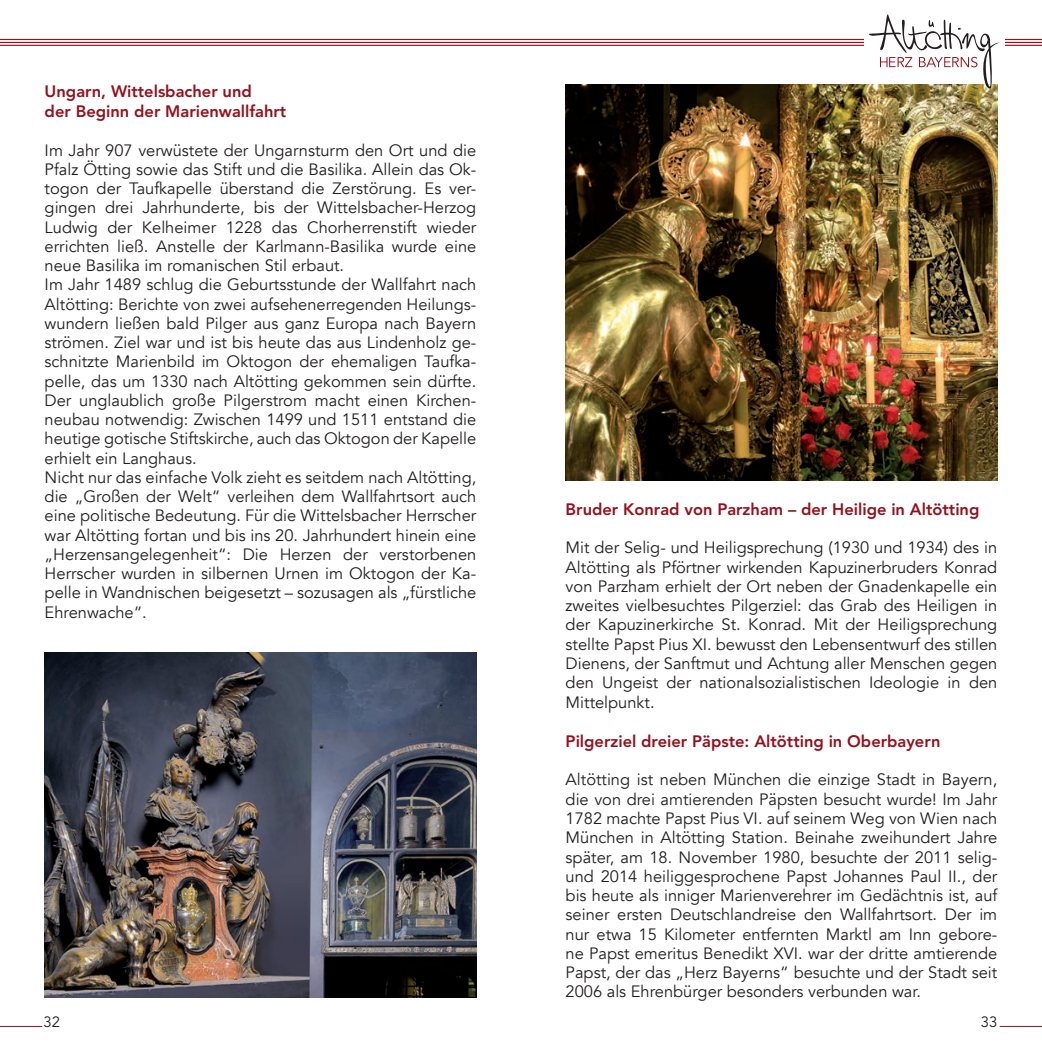
<style>
.page{position:relative;width:1042px;height:1042px;background:#fff}
.page>*{position:absolute;margin:0;border:0;box-sizing:border-box;transform-origin:0 0}
.t1{font:16.45px/19.2px "Avenir";color:#231f20;text-align:justify}
.t2{font:800 16.45px/19.8px "Avenir LT Std";color:#94101c}
.t3{font:14.88px "Avenir LT Std";color:#231f20}
</style>
<div class="page">
<hr style="left:0;top:39px;width:1042px;height:1px;background:#94101c">
<hr style="left:0;top:42px;width:1042px;height:1px;background:#94101c">
<hr style="left:0;top:45px;width:1042px;height:1px;background:#94101c">
<hr style="left:1000px;top:1026px;width:42px;height:1px;background:#94101c">
<hr style="left:0;top:1026px;width:42px;height:1px;background:#94101c">
<img style="left:566px;top:84px;width:431px;height:396px">
<img style="left:45px;top:652px;width:431px;height:345px">
<div style="left:864px;top:27px;width:140px;height:23px;background:#fff"></div>
<svg style="left:867px;top:14px;width:133px;height:76px"></svg>
<p class="t2" style="left:45px;top:81px;width:243px">Ungarn, Wittelsbacher und<br>der Beginn der Marienwallfahrt</p>
<p class="t1" style="left:45px;top:141px;width:433px;text-align:left">Im Jahr 907 verwüstete der Ungarnsturm den Ort und die Pfalz Ötting sowie das Stift und die Basilika. Allein das Ok&shy;togon der Taufkapelle überstand die Zerstörung. Es ver&shy;gingen drei Jahrhunderte, bis der Wittelsbacher-Herzog Ludwig der Kelheimer 1228 das Chorherrenstift wieder errichten ließ. Anstelle der Karlmann-Basilika wurde eine neue Basilika im romanischen Stil erbaut.<br>Im Jahr 1489 schlug die Geburtsstunde der Wallfahrt nach Altötting: Berichte von zwei aufsehenerregenden Heilungs&shy;wundern ließen bald Pilger aus ganz Europa nach Bayern strömen. Ziel war und ist bis heute das aus Lindenholz ge&shy;schnitzte Marienbild im Oktogon der ehemaligen Taufka&shy;pelle, das um 1330 nach Altötting gekommen sein dürfte.<br>Der unglaublich große Pilgerstrom macht einen Kirchen&shy;neubau notwendig: Zwischen 1499 und 1511 entstand die heutige gotische Stiftskirche, auch das Oktogon der Kapelle erhielt ein Langhaus.<br>Nicht nur das einfache Volk zieht es seitdem nach Altötting, die „Großen der Welt“ verleihen dem Wallfahrtsort auch eine politische Bedeutung. Für die Wittelsbacher Herrscher war Altötting fortan und bis ins 20. Jahrhundert hinein eine „Herzensangelegenheit“: Die Herzen der verstorbenen Herrscher wurden in silbernen Urnen im Oktogon der Ka&shy;pelle in Wandnischen beigesetzt – sozusagen als „fürstliche Ehrenwache“.</p>
<p class="t2" style="left:566px;top:499px;width:415px">Bruder Konrad von Parzham – der Heilige in Altötting</p>
<p class="t1" style="left:566px;top:538px;width:433px">Mit der Selig- und Heiligsprechung (1930 und 1934) des in Altötting als Pförtner wirkenden Kapuzinerbruders Konrad von Parzham erhielt der Ort neben der Gnadenkapelle ein zweites vielbesuchtes Pilgerziel: das Grab des Heiligen in der Kapuzinerkirche St. Konrad. Mit der Heiligsprechung stellte Papst Pius XI. bewusst den Lebensentwurf des stillen Dienens, der Sanftmut und Achtung aller Menschen gegen den Ungeist der nationalsozialistischen Ideologie in den Mittelpunkt.</p>
<p class="t2" style="left:566px;top:731px;width:376px">Pilgerziel dreier Päpste: Altötting in Oberbayern</p>
<p class="t1" style="left:566px;top:770px;width:433px">Altötting ist neben München die einzige Stadt in Bayern, die von drei amtierenden Päpsten besucht wurde! Im Jahr 1782 machte Papst Pius VI. auf seinem Weg von Wien nach München in Altötting Station. Beinahe zweihundert Jahre später, am 18. November 1980, besuchte der 2011 selig&shy;und 2014 heiliggesprochene Papst Johannes Paul II., der bis heute als inniger Marienverehrer im Gedächtnis ist, auf seiner ersten Deutschlandreise den Wallfahrtsort. Der im nur etwa 15 Kilometer entfernten Marktl am Inn gebore&shy;ne Papst emeritus Benedikt XVI. war der dritte amtierende Papst, der das „Herz Bayerns“ besuchte und der Stadt seit 2006 als Ehrenbürger besonders verbunden war.</p>
<p class="t3" style="left:44px;top:1013px;width:18px">32</p>
<p class="t3" style="left:981px;top:1013px;width:18px">33</p>
</div>
